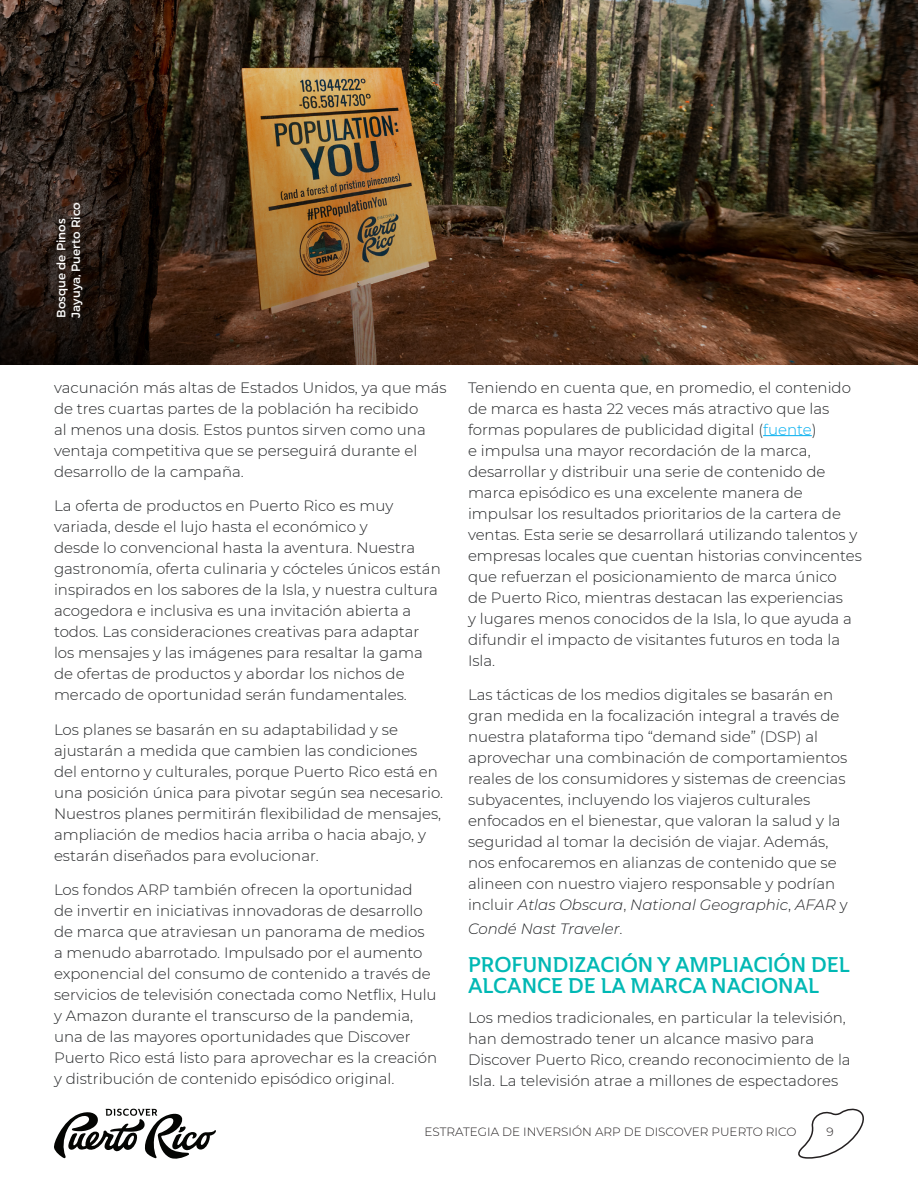
<style>
.page{position:relative;width:918px;height:1188px;background:#fff}
.page>*{position:absolute;margin:0;border:0;box-sizing:border-box;transform-origin:0 0}
.Body_Copy{font:21px/21px "Ainslie Nor Dem";color:#00b8b4}
.Body_Copy-2{font:300 15px/21px "Montserrat";color:#232527}
.Body_Copy-3{font:italic 300 15px "Montserrat";color:#232527}
.t1{font:300 12px "Montserrat";color:#231f20}
.Image_Location{font:12px "Montserrat";color:#fff}
.s1{color:#00aeef}
.s2{font-style:italic}
.s3{font-style:normal}
</style>
<div class="page">
<svg style="left:798px;top:1108px;width:66px;height:51px"></svg>
<svg style="left:54px;top:1109px;width:162px;height:50px"></svg>
<hr style="left:763px;top:435px;width:49px;height:1px;background:#00aeef">
<img style="left:0;top:0;width:918px;height:364px">
<p class="Image_Location" style="left:68px;top:318px;width:117px;rotate:-90deg">Jayuya, Puerto Rico</p>
<p class="Image_Location" style="left:54px;top:318px;width:100px;rotate:-90deg">Bosque de Pinos</p>
<p class="Body_Copy-2" style="left:54px;top:376px;width:394px">vacunación más altas de Estados Unidos, ya que más de tres cuartas partes de la población ha recibido<br>al menos una dosis. Estos puntos sirven como una ventaja competitiva que se perseguirá durante el desarrollo de la campaña.</p>
<p class="Body_Copy-2" style="left:54px;top:495px;width:388px">La oferta de productos en Puerto Rico es muy variada, desde el lujo hasta el económico y<br>desde lo convencional hasta la aventura. Nuestra gastronomía, oferta culinaria y cócteles únicos están inspirados en los sabores de la Isla, y nuestra cultura acogedora e inclusiva es una invitación abierta a todos. Las consideraciones creativas para adaptar los mensajes y las imágenes para resaltar la gama de ofertas de productos y abordar los nichos de mercado de oportunidad serán fundamentales.</p>
<p class="Body_Copy-2" style="left:54px;top:718px;width:391px">Los planes se basarán en su adaptabilidad y se ajustarán a medida que cambien las condiciones del entorno y culturales, porque Puerto Rico está en una posición única para pivotar según sea necesario.<br>Nuestros planes permitirán flexibilidad de mensajes, ampliación de medios hacia arriba o hacia abajo, y estarán diseñados para evolucionar.</p>
<p class="Body_Copy-2" style="left:54px;top:879px;width:385px">Los fondos ARP también ofrecen la oportunidad<br>de invertir en iniciativas innovadoras de desarrollo de marca que atraviesan un panorama de medios<br>a menudo abarrotado. Impulsado por el aumento exponencial del consumo de contenido a través de servicios de televisión conectada como Netflix, Hulu y Amazon durante el transcurso de la pandemia, una de las mayores oportunidades que Discover Puerto Rico está listo para aprovechar es la creación y distribución de contenido episódico original.</p>
<p class="Body_Copy-2" style="left:468px;top:376px;width:395px">Teniendo en cuenta que, en promedio, el contenido de marca es hasta 22 veces más atractivo que las formas populares de publicidad digital (<span class="s1">fuente</span>)<br>e impulsa una mayor recordación de la marca, desarrollar y distribuir una serie de contenido de marca episódico es una excelente manera de impulsar los resultados prioritarios de la cartera de ventas. Esta serie se desarrollará utilizando talentos y empresas locales que cuentan historias convincentes que refuerzan el posicionamiento de marca único<br>de Puerto Rico, mientras destacan las experiencias<br>y lugares menos conocidos de la Isla, lo que ayuda a difundir el impacto de visitantes futuros en toda la Isla.</p>
<p class="Body_Copy-2" style="left:468px;top:684px;width:381px">Las tácticas de los medios digitales se basarán en gran medida en la focalización integral a través de nuestra plataforma tipo “demand side” (DSP) al aprovechar una combinación de comportamientos reales de los consumidores y sistemas de creencias subyacentes, incluyendo los viajeros culturales enfocados en el bienestar, que valoran la salud y la seguridad al tomar la decisión de viajar. Además, nos enfocaremos en alianzas de contenido que se alineen con nuestro viajero responsable y podrían incluir <span class="s2">Atlas Obscura</span>, <span class="s2">National Geographic</span>, <span class="s2">AFAR</span> y</p>
<p class="Body_Copy-3" style="left:468px;top:919px;width:156px">Condé Nast Traveler<span class="s3">.</span></p>
<p class="Body_Copy" style="left:468px;top:954px;width:383px">PROFUNDIZACIÓN Y AMPLIACIÓN DEL<br>ALCANCE DE LA MARCA NACIONAL</p>
<p class="Body_Copy-2" style="left:468px;top:1006px;width:384px">Los medios tradicionales, en particular la televisión, han demostrado tener un alcance masivo para Discover Puerto Rico, creando reconocimiento de la Isla. La televisión atrae a millones de espectadores</p>
<p class="t1" style="left:425px;top:1123px;width:374px">ESTRATEGIA DE INVERSIÓN ARP DE DISCOVER PUERTO RICO</p>
<p class="t1" style="left:826px;top:1123px;width:9px">9</p>
</div>
